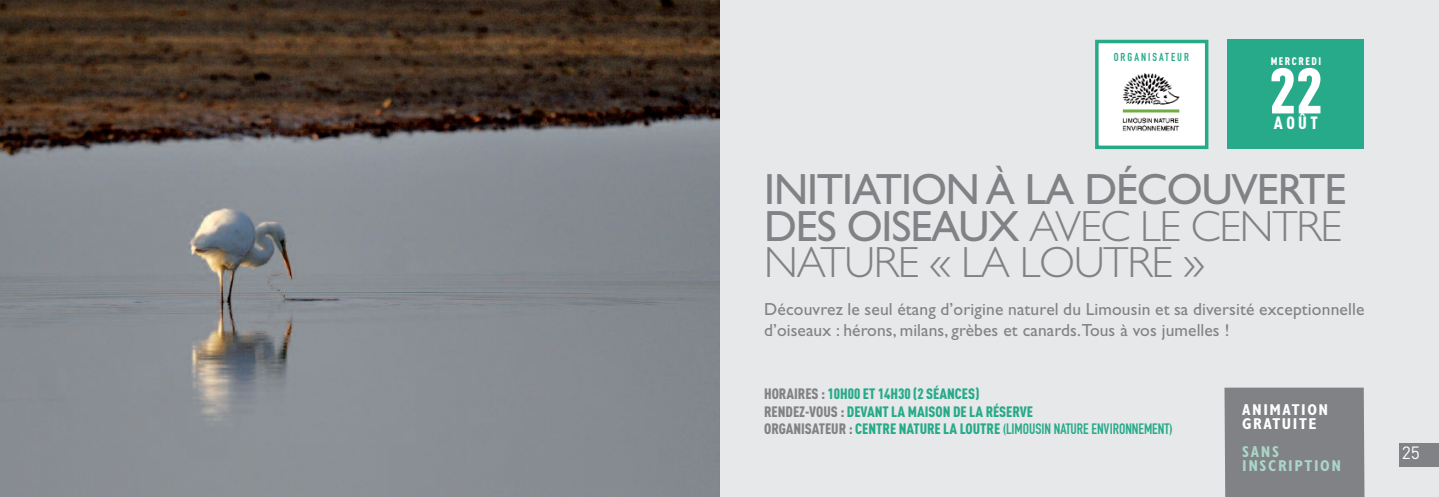
<style>
.page{position:relative;width:1439px;height:497px;background:#fff}
.page>*{position:absolute;margin:0;border:0;box-sizing:border-box;transform-origin:0 0}
.t1{font:900 63.18px "DIN Cond";color:#fff}
.t2{font:43.75px/36.8px "Gill Sans Std";letter-spacing:-.025em;color:#808285;text-align:justify}
.t3{font:17.5px/21px "Gill Sans Std";letter-spacing:.005em;color:#808285}
.t4{font:900 17.5px "DIN Cond";color:#fff}
.t5{font:17.5px "DIN";color:#fff}
.t6{font:700 condensed 15.75px/14px "Gill Sans Std";letter-spacing:.1em;color:#fff}
.t7{font:700 condensed 15.75px/14px "Gill Sans Std";letter-spacing:.1em;color:#aad5c7}
.t8{font:900 14.88px/17.5px "DIN Cond";color:#26aa8a}
.t9{font:14.88px "DIN Engschrift";color:#26aa8a}
.t10{font:11.38px "DIN Engschrift";letter-spacing:.18em;color:#26aa8a}
.t11{font:900 10.85px "DIN Cond";letter-spacing:.14em;color:#fff}
.s1{font-weight:300}
.s2{color:#808285}
.s3{font-family:"DIN Cond";font-weight:900;color:#808285}
.s4{font-family:"DIN Cond";font-weight:900}
</style>
<div class="page">
<div style="left:719px;top:0;width:720px;height:496px;background:#e7e8e9"></div>
<div style="left:1399px;top:442px;width:40px;height:24px;background:#808285"></div>
<div style="left:1227px;top:40px;width:137px;height:109px;background:#26aa8a"></div>
<div style="left:1224px;top:387px;width:140px;height:109px;background:#808285"></div>
<div style="left:1098px;top:43px;width:107px;height:102px;background:#fff"></div>
<div style="left:1095px;top:40px;width:113px;height:109px;border:4px solid #26aa8a"></div>
<img style="left:1123px;top:74px;width:56px;height:58px">
<img style="left:0;top:0;width:719px;height:496px">
<p class="t10" style="left:1113px;top:53px;width:77px">ORGANISATEUR</p>
<p class="t11" style="left:1270px;top:55px;width:52px">MERCREDI</p>
<h1 class="t1" style="left:1269px;top:53px;width:55px">22</h1>
<p class="t4" style="left:1274px;top:112px;width:46px">AOÛT</p>
<h2 class="t2" style="left:764px;top:174px;width:584px">initiationà La découverte des oiseaux <span class="s1">AVEC LE CENTRE NATURE « LA LOUTRE »</span></h2>
<p class="t3" style="left:764px;top:300px;width:602px">découvrez le seul étang d’origine naturel du Limousin et sa diversité exceptionnelle d’oiseaux : hérons, milans, grèbes et canards.tous à vos jumelles !</p>
<p class="t8" style="left:764px;top:384px;width:270px"><span class="s2">HORAIRES :</span> 10H00 ET 14H30 (2 SÉANCES)<br><span class="s2">RENDEZ-VOUS :</span> DEVANT LA MAISON DE LA RÉSERVE</p>
<p class="t9" style="left:764px;top:423px;width:410px"><span class="s3">ORGANISATEUR :</span> <span class="s4">CENTRE NATURE LA LOUTRE</span> (LIMOUSIN NATURE ENVIRONNEMENT)</p>
<p class="t6" style="left:1242px;top:403px;width:88px">ANIMATION<br>GRATUITE</p>
<p class="t7" style="left:1242px;top:445px;width:100px">SANS<br>INSCRIPTION</p>
<p class="t5" style="left:1401px;top:442px;width:20px">25</p>
</div>
